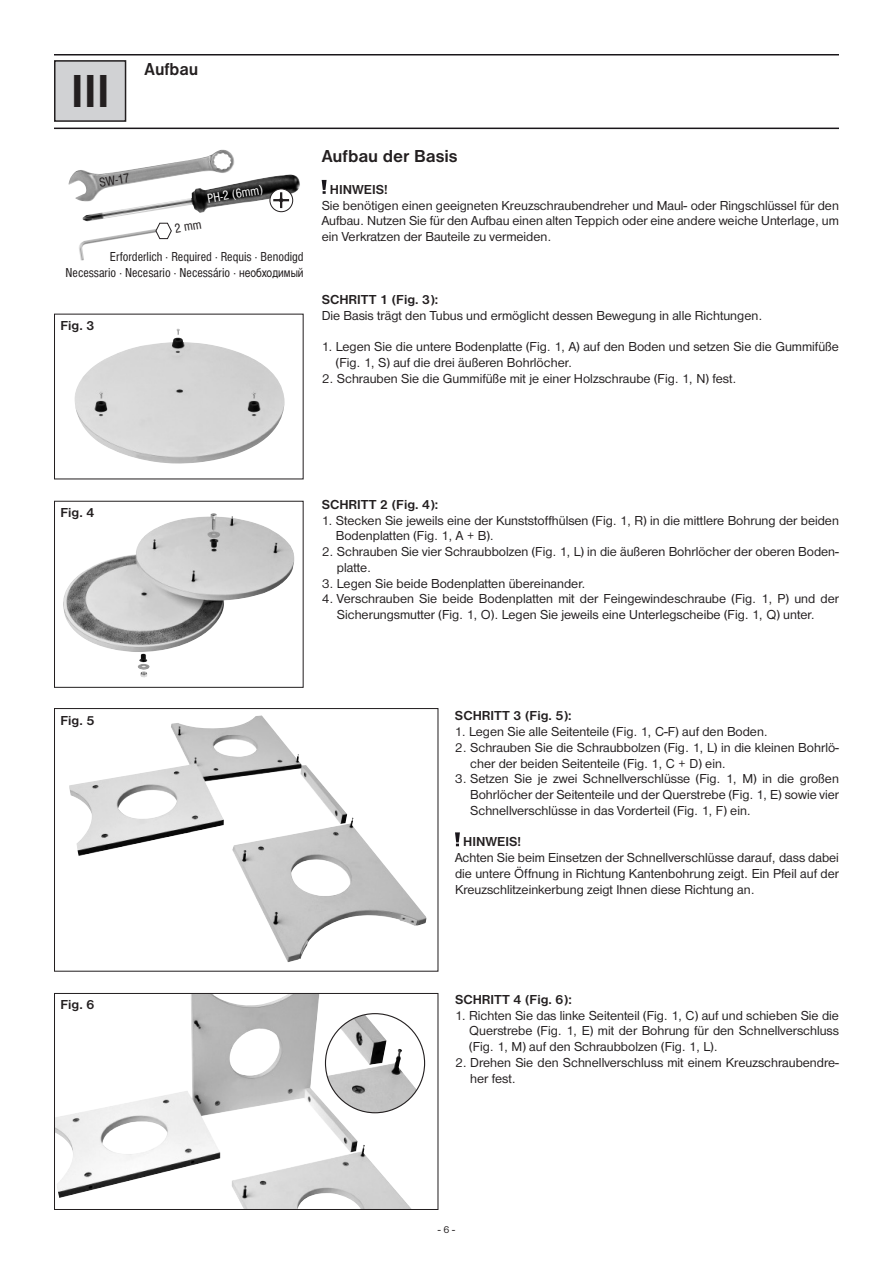
<style>
.page{position:relative;width:893px;height:1263px;background:#fff}
.page>*{position:absolute;margin:0;border:0;box-sizing:border-box;transform-origin:0 0}
.t1{font:700 48px "Nimbus San D";color:#231f20}
.t2{font:700 18px "Nimbus San D";color:#231f20}
.t3{font:700 18px "Nimbus San D";color:#231f20;scale:.95 1}
.t4{font:13.5px/15.8px "Nimbus San D";color:#231f20}
.t5{font:700 13.5px "Nimbus San D";color:#231f20}
.t6{font:13.5px/16.2px "Nimbus San D Reg Con";color:#231f20;text-align:right}
.t7{font:13.5px "Nimbus San D Reg Con";color:#fff}
.t8{font:10.5px "Nimbus San D";color:#231f20}
.s1{font-family:"Nimbus San LCY Reg Con"}
</style>
<div class="page">
<hr style="left:54px;top:54px;width:785px;height:2px;background:#1a161a">
<hr style="left:54px;top:128px;width:785px;height:1px;background:#1a161a">
<div style="left:55px;top:61px;width:71px;height:60px;background:#d1d2d4"></div>
<div style="left:54px;top:60px;width:72px;height:62px;border:2px solid #231f20"></div>
<svg style="left:322px;top:180px;width:5px;height:14px"></svg>
<img style="left:74px;top:329px;width:211px;height:135px">
<img style="left:63px;top:513px;width:232px;height:164px">
<div style="left:54px;top:501px;width:250px;height:187px;border:1px solid #231f20"></div>
<img style="left:69px;top:715px;width:357px;height:247px">
<div style="left:54px;top:708px;width:384px;height:264px;border:1px solid #231f20"></div>
<svg style="left:455px;top:832px;width:5px;height:14px"></svg>
<img style="left:56px;top:995px;width:355px;height:213px">
<div style="left:54px;top:993px;width:384px;height:217px;border:1px solid #231f20"></div>
<svg style="left:325px;top:1014px;width:100px;height:99px"></svg>
<img style="left:327px;top:1015px;width:90px;height:98px">
<img style="left:69px;top:150px;width:154px;height:51px">
<img style="left:83px;top:174px;width:217px;height:47px">
<svg style="left:270px;top:189px;width:23px;height:23px"></svg>
<div style="left:270px;top:189px;width:23px;height:23px;border:1px solid #231f20;border-radius:50%"></div>
<svg style="left:273px;top:192px;width:16px;height:16px"></svg>
<img style="left:79px;top:229px;width:83px;height:32px">
<svg style="left:155px;top:222px;width:17px;height:17px"></svg>
<h1 class="t1" style="left:71px;top:64px;width:41px">III</h1>
<h2 class="t3" style="left:145px;top:59px;width:58px">Aufbau</h2>
<p class="t6" style="left:98px;top:175px;width:32px;rotate:-10deg">SW-17</p>
<p class="t7" style="left:206px;top:192px;width:58px;rotate:-10deg">PH-2 (6mm)</p>
<p class="t6" style="left:66px;top:249px;width:240px">Erforderlich · Required · Requis · Benodigd<br>Necessario · Necesario · Necessário · <span class="s1">необходимый</span></p>
<p class="t5" style="left:61px;top:318px;width:36px">Fig. 3</p>
<h2 class="t2" style="left:322px;top:146px;width:137px">Aufbau der Basis</h2>
<p class="t5" style="left:330px;top:182px;width:59px">HINWEIS!</p>
<p class="t4" style="left:322px;top:197px;width:519px;text-align:justify">Sie benötigen einen geeigneten Kreuzschraubendreher und Maul- oder Ringschlüssel für den Aufbau. Nutzen Sie für den Aufbau einen alten Teppich oder eine andere weiche Unterlage, um ein Verkratzen der Bauteile zu vermeiden.</p>
<p class="t5" style="left:322px;top:292px;width:17px">Schritt</p>
<p class="t5" style="left:380px;top:292px;width:60px">1 (Fig. 3):</p>
<p class="t4" style="left:322px;top:308px;width:442px">Die Basis trägt den Tubus und ermöglicht dessen Bewegung in alle Richtungen.</p>
<p class="t4" style="left:336px;top:339px;width:505px;text-indent:-14px">1. Legen Sie die untere Bodenplatte (Fig. 1, A) auf den Boden und setzen Sie die Gummifüße (Fig. 1, S) auf die drei äußeren Bohrlöcher.</p>
<p class="t4" style="left:322px;top:371px;width:416px">2. Schrauben Sie die Gummifüße mit je einer Holzschraube (Fig. 1, N) fest.</p>
<p class="t5" style="left:61px;top:505px;width:36px">Fig. 4</p>
<p class="t5" style="left:61px;top:712px;width:36px">Fig. 5</p>
<p class="t5" style="left:61px;top:997px;width:36px">Fig. 6</p>
<p class="t5" style="left:322px;top:497px;width:17px">Schritt</p>
<p class="t5" style="left:380px;top:497px;width:60px">2 (Fig. 4):</p>
<p class="t4" style="left:336px;top:512px;width:505px;text-indent:-14px">1. Stecken Sie jeweils eine der Kunststoffhülsen (Fig. 1, R) in die mittlere Bohrung der beiden<br>Bodenplatten (Fig. 1, A + B).</p>
<p class="t4" style="left:337px;top:544px;width:503px;text-indent:-15px">2. Schrauben Sie vier Schraubbolzen (Fig. 1, L) in die äußeren Bohrlöcher der oberen Boden&shy;platte.</p>
<p class="t4" style="left:322px;top:575px;width:266px">3. Legen Sie beide Bodenplatten übereinander.</p>
<p class="t4" style="left:337px;top:591px;width:504px;text-indent:-15px">4. Verschrauben Sie beide Bodenplatten mit der Feingewindeschraube (Fig. 1, P) und der<br>Sicherungsmutter (Fig. 1, O). Legen Sie jeweils eine Unterlegscheibe (Fig. 1, Q) unter.</p>
<p class="t5" style="left:455px;top:708px;width:17px">Schritt</p>
<p class="t5" style="left:513px;top:708px;width:60px">3 (Fig. 5):</p>
<p class="t4" style="left:455px;top:724px;width:314px">1. Legen Sie alle Seitenteile (Fig. 1, C-F) auf den Boden.</p>
<p class="t4" style="left:470px;top:740px;width:370px;text-indent:-15px">2. Schrauben Sie die Schraubbolzen (Fig. 1, L) in die kleinen Bohrlö&shy;cher der beiden Seitenteile (Fig. 1, C + D) ein.</p>
<p class="t4" style="left:470px;top:771px;width:370px;text-align:justify;text-indent:-15px">3. Setzen Sie je zwei Schnellverschlüsse (Fig. 1, M) in die großen Bohrlöcher der Seitenteile und der Querstrebe (Fig. 1, E) sowie vier Schnellverschlüsse in das Vorderteil (Fig. 1, F) ein.</p>
<p class="t5" style="left:463px;top:834px;width:59px">HINWEIS!</p>
<p class="t4" style="left:455px;top:850px;width:385px;text-align:justify">Achten Sie beim Einsetzen der Schnellverschlüsse darauf, dass dabei die untere Öffnung in Richtung Kantenbohrung zeigt. Ein Pfeil auf der Kreuzschlitzeinkerbung zeigt Ihnen diese Richtung an.</p>
<p class="t5" style="left:455px;top:992px;width:17px">Schritt</p>
<p class="t5" style="left:513px;top:992px;width:60px">4 (Fig. 6):</p>
<p class="t4" style="left:469px;top:1007px;width:371px;text-align:justify;text-indent:-14px">1. Richten Sie das linke Seitenteil (Fig. 1, C) auf und schieben Sie die Querstrebe (Fig. 1, E) mit der Bohrung für den Schnellverschluss (Fig. 1, M) auf den Schraubbolzen (Fig. 1, L).</p>
<p class="t4" style="left:470px;top:1055px;width:370px;text-indent:-15px">2. Drehen Sie den Schnellverschluss mit einem Kreuzschraubendre&shy;her fest.</p>
<p class="t8" style="left:438px;top:1224px;width:19px">- 6 -</p>
</div>
